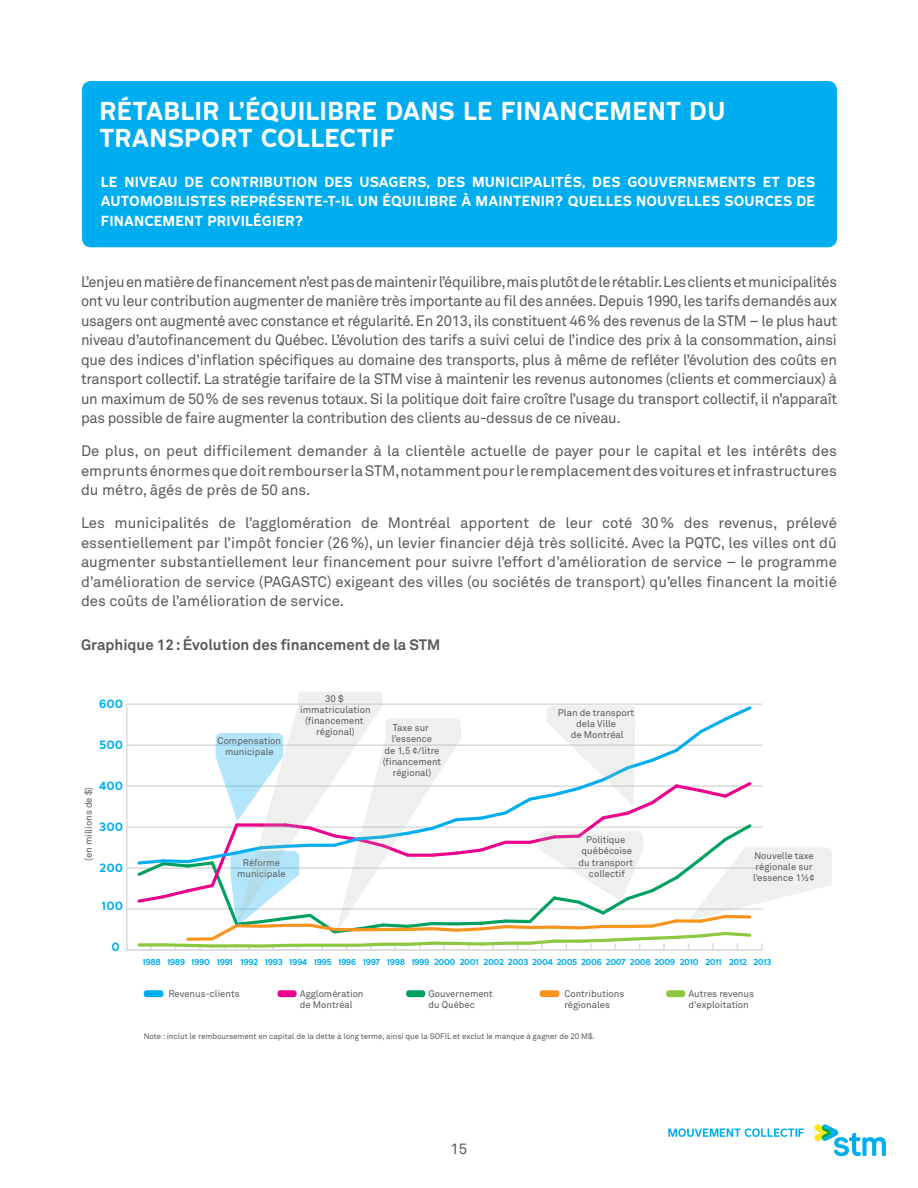
<style>
.page{position:relative;width:918px;height:1188px;background:#fff}
.page>*{position:absolute;margin:0;border:0;box-sizing:border-box;transform-origin:0 0}
.t1{font:700 24px/27px "STM Montreal";letter-spacing:.005em;color:#fff}
.t2{font:700 15.9px "Akkurat";color:#58595b}
.t3{font:15px/19.5px "Akkurat";color:#58595b;text-align:justify}
.t4{font:700 15px "Akkurat";color:#58595b}
.t5{font:700 13.5px "STM Montreal";letter-spacing:.005em;color:#fff}
.t6{font:700 11.1px "STM Montreal";color:#00aeef}
.t7{font:9.45px/11.1px "Akkurat";color:#58595b;text-align:center}
.t8{font:700 7.95px "STM Montreal";letter-spacing:-.055em;color:#00aeef}
.t9{font:7.95px "Akkurat";color:#58595b}
</style>
<div class="page">
<svg style="left:814px;top:1124px;width:72px;height:32px"></svg>
<svg style="left:668px;top:1128px;width:136px;height:9px"></svg>
<hr style="left:126px;top:704px;width:2px;height:246px;background:#dcddde">
<hr style="left:127px;top:949px;width:635px;height:2px;background:#dcddde">
<hr style="left:127px;top:908px;width:635px;height:2px;background:#dcddde">
<hr style="left:127px;top:867px;width:635px;height:2px;background:#dcddde">
<hr style="left:127px;top:826px;width:635px;height:2px;background:#dcddde">
<hr style="left:127px;top:785px;width:635px;height:2px;background:#dcddde">
<hr style="left:127px;top:744px;width:635px;height:2px;background:#dcddde">
<hr style="left:127px;top:703px;width:635px;height:2px;background:#dcddde">
<div style="left:278px;top:990px;width:19px;height:7px;background:#ec008c;border-radius:3px"></div>
<div style="left:144px;top:990px;width:19px;height:7px;background:#00aeef;border-radius:3px"></div>
<div style="left:406px;top:990px;width:19px;height:7px;background:#00a160;border-radius:3px"></div>
<div style="left:666px;top:990px;width:19px;height:7px;background:#8dc63f;border-radius:3px"></div>
<div style="left:540px;top:990px;width:19px;height:7px;background:#f7941e;border-radius:3px"></div>
<svg style="left:135px;top:692px;width:697px;height:258px"></svg>
<div style="left:82px;top:81px;width:755px;height:166px;background:#00aeef;border-radius:9px"></div>
<h1 class="t1" style="left:99px;top:97px;width:628px">RÉTABLIR L’ÉQUILIBRE DANS LE FINANCEMENT DU<br>TRANSPORT COLLECTIF</h1>
<p class="t5" style="left:101px;top:173px;width:34px">LE NIVEAU</p>
<p class="t5" style="left:185px;top:173px;width:10px">DE</p>
<p class="t5" style="left:210px;top:173px;width:19px">CONTRIBUTION</p>
<p class="t5" style="left:324px;top:173px;width:10px">DES</p>
<p class="t5" style="left:360px;top:173px;width:11px">USAGERS</p>
<p class="t5" style="left:427px;top:173px;width:20px">, DES</p>
<p class="t5" style="left:472px;top:173px;width:10px">MUNI</p>
<p class="t5" style="left:510px;top:173px;width:18px">CIPALITÉS</p>
<p class="t5" style="left:582px;top:173px;width:20px">, DES</p>
<p class="t5" style="left:627px;top:173px;width:11px">GOUVERNEMENTS</p>
<p class="t5" style="left:763px;top:173px;width:35px">ET DES</p>
<p class="t5" style="left:101px;top:193px;width:10px">AUTOMOBILISTES</p>
<p class="t5" style="left:231px;top:193px;width:11px">REPRÉSENTE</p>
<p class="t5" style="left:323px;top:193px;width:88px">-T-IL UN ÉQUILIBRE</p>
<p class="t5" style="left:461px;top:193px;width:24px">À MAINTENIR</p>
<p class="t5" style="left:555px;top:193px;width:24px">? QUELLES</p>
<p class="t5" style="left:636px;top:193px;width:11px">NOUVELLES</p>
<p class="t5" style="left:725px;top:193px;width:11px">SOUR</p>
<p class="t5" style="left:765px;top:193px;width:42px">CES DE</p>
<p class="t5" style="left:101px;top:212px;width:10px">FINAN</p>
<p class="t5" style="left:145px;top:212px;width:20px">CEMENT</p>
<p class="t5" style="left:207px;top:212px;width:9px">PRIVILÉGIER</p>
<p class="t5" style="left:295px;top:212px;width:10px">?</p>
<p class="t3" style="left:81px;top:272px;width:758px">L’enjeu en matière de financement n’est pas de maintenir l’équilibre, mais plutôt de le rétablir. Les clients et municipalités ont vu leur contribution augmenter de manière très importante au fil des années. Depuis 1990, les tarifs demandés aux usagers ont augmenté avec constance et régularité. En 2013, ils constituent 46% des revenus de la STM – le plus haut niveau d’autofinancement du Québec. L’évolution des tarifs a suivi celui de l’indice des prix à la consommation, ainsi que des indices d’inflation spécifiques au domaine des transports, plus à même de refléter l’évolution des coûts en transport collectif. La stratégie tarifaire de la STM vise à maintenir les revenus autonomes (clients et commerciaux) à un maximum de 50% de ses revenus totaux. Si la politique doit faire croître l’usage du transport collectif, il n’apparaît pas possible de faire augmenter la contribution des clients au-dessus de ce niveau.</p>
<p class="t3" style="left:81px;top:441px;width:757px">De plus, on peut difficilement demander à la clientèle actuelle de payer pour le capital et les intérêts des emprunts énormes que doit rembourser la STM, notamment pour le remplacement des voitures et infrastructures du métro, âgés de près de 50 ans.</p>
<p class="t3" style="left:81px;top:513px;width:758px">Les municipalités de l’agglomération de Montréal apportent de leur coté 30% des revenus, prélevé essentiellement par l’impôt foncier (26%), un levier financier déjà très sollicité. Avec la PQTC, les villes ont dû augmenter substantiellement leur financement pour suivre l’effort d’amélioration de service – le programme d’amélioration de service (PAGASTC) exigeant des villes (ou sociétés de transport) qu’elles financent la moitié des coûts de l’amélioration de service.</p>
<p class="t4" style="left:81px;top:635px;width:361px">Graphique 12: Évolution des financement de la STM</p>
<p class="t2" style="left:127px;top:629px;width:527px">STM - Évolution des différentes sources de financement de 1988 à 2013</p>
<p class="t6" style="left:99px;top:697px;width:26px">600</p>
<p class="t6" style="left:99px;top:738px;width:25px">500</p>
<p class="t6" style="left:99px;top:779px;width:26px">400</p>
<p class="t7" style="left:83px;top:861px;width:76px;rotate:-90deg">(en millions de $)</p>
<p class="t6" style="left:99px;top:820px;width:25px">300</p>
<p class="t6" style="left:99px;top:861px;width:25px">200</p>
<p class="t6" style="left:102px;top:899px;width:23px">100</p>
<p class="t6" style="left:112px;top:940px;width:10px">0</p>
<p class="t7" style="left:218px;top:735px;width:65px">Compensation municipale</p>
<p class="t7" style="left:300px;top:693px;width:72px">30 $ immatriculation (financement régional)</p>
<p class="t7" style="left:383px;top:722px;width:60px">Taxe sur l’essence<br>de 1,5 ¢/litre (financement régional)</p>
<p class="t7" style="left:237px;top:857px;width:50px">Réforme municipale</p>
<p class="t7" style="left:558px;top:707px;width:78px">Plan de transport dela Ville<br>de Montréal</p>
<p class="t7" style="left:578px;top:834px;width:56px">Politique québécoise du transport collectif</p>
<p class="t7" style="left:753px;top:850px;width:63px;text-align:left">Nouvelle taxe régionale sur l’essence 1½¢</p>
<p class="t8" style="left:143px;top:957px;width:630px">1988 1989 1990 1991 1992 1993 1994 1995 1996 1997 1998 1999 2000 2001 2002 2003 2004 2005 2006 2007 2008 2009 2010 2011 2012 2013</p>
<p class="t7" style="left:168px;top:988px;width:73px">Revenus-clients</p>
<p class="t7" style="left:300px;top:988px;width:65px;text-align:left">Agglomération de Montréal</p>
<p class="t7" style="left:428px;top:988px;width:66px;text-align:left">Gouvernement du Québec</p>
<p class="t7" style="left:564px;top:988px;width:62px;text-align:left">Contributions régionales</p>
<p class="t7" style="left:688px;top:988px;width:67px;text-align:left">Autres revenus d'exploitation</p>
<p class="t9" style="left:144px;top:1031px;width:453px">Note : inclut le remboursement en capital de la dette à long terme, ainsi que la SOFIL et exclut le manque à gagner de 20 M$.</p>
<p class="t3" style="left:451px;top:1139px;width:18px">15</p>
</div>
